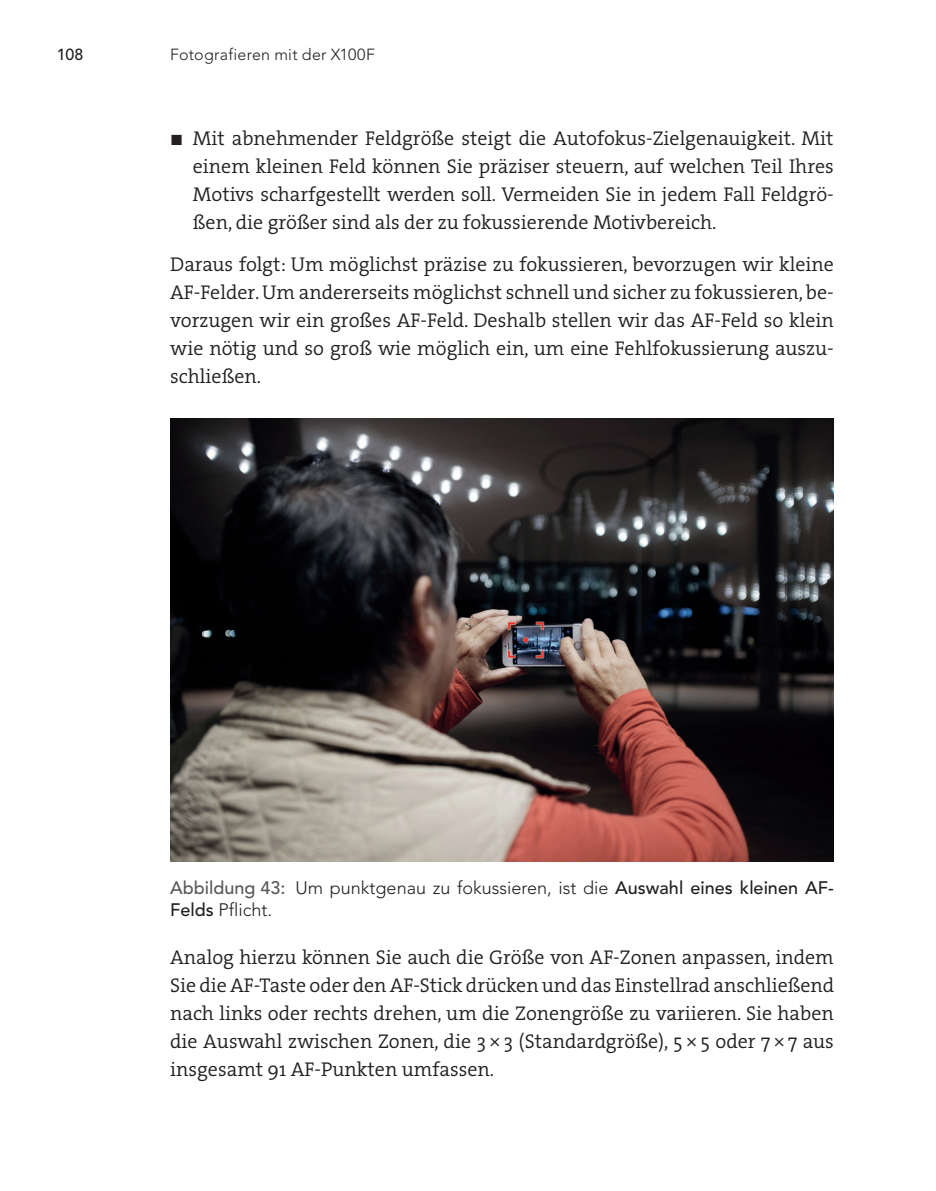
<style>
.page{position:relative;width:936px;height:1191px;background:#fff}
.page>*{position:absolute;margin:0;border:0;box-sizing:border-box;transform-origin:0 0}
._202_Standard_O_AO{font:20px/28px "The Serif HP4 Se Lig";color:#231f20;text-align:justify}
.t1{font:300 18px/22px "Avenir LT Pro";color:#231f20}
.t2{font:300 16px "Avenir LT Pro";letter-spacing:.015em;color:#231f20}
.t3{font:500 16px "Avenir LT Pro";color:#231f20}
.s1{font-size:15px}
.s2{font-weight:500;color:#57585a}
.s3{font-weight:500}
</style>
<div class="page">
<img style="left:170px;top:418px;width:663px;height:443px">
<p class="t3" style="left:57px;top:44px;width:28px">108</p>
<p class="t2" style="left:170px;top:45px;width:206px">Fotografieren mit der X100F</p>
<p class="_202_Standard_O_AO" style="left:193px;top:125px;width:642px;text-indent:-23px"><span class="s1">■</span> Mit abnehmender Feldgröße steigt die Autofokus-Zielgenauigkeit. Mit einem kleinen Feld können Sie präziser steuern, auf welchen Teil Ihres Motivs scharfgestellt werden soll. Vermeiden Sie in jedem Fall Feldgrö&shy;ßen, die größer sind als der zu fokussierende Motivbereich.</p>
<p class="_202_Standard_O_AO" style="left:170px;top:251px;width:665px">Daraus folgt: Um möglichst präzise zu fokussieren, bevorzugen wir kleine AF-Felder. Um andererseits möglichst schnell und sicher zu fokussieren, be&shy;vorzugen wir ein großes AF-Feld. Deshalb stellen wir das AF-Feld so klein wie nötig und so groß wie möglich ein, um eine Fehlfokussierung auszu&shy;schließen.</p>
<p class="t1" style="left:170px;top:877px;width:665px"><span class="s2">Abbildung 43:</span> Um punktgenau zu fokussieren, ist die <span class="s3">Auswahl eines kleinen AF-<br>Felds</span> Pflicht.</p>
<p class="_202_Standard_O_AO" style="left:170px;top:943px;width:665px">Analog hierzu können Sie auch die Größe von AF-Zonen anpassen, indem Sie die AF-Taste oder den AF-Stick drücken und das Einstellrad anschließend nach links oder rechts drehen, um die Zonengröße zu variieren. Sie haben die Auswahl zwischen Zonen, die 3 × 3 (Standardgröße), 5 × 5 oder 7 × 7 aus insgesamt 91 AF-Punkten umfassen.</p>
</div>
